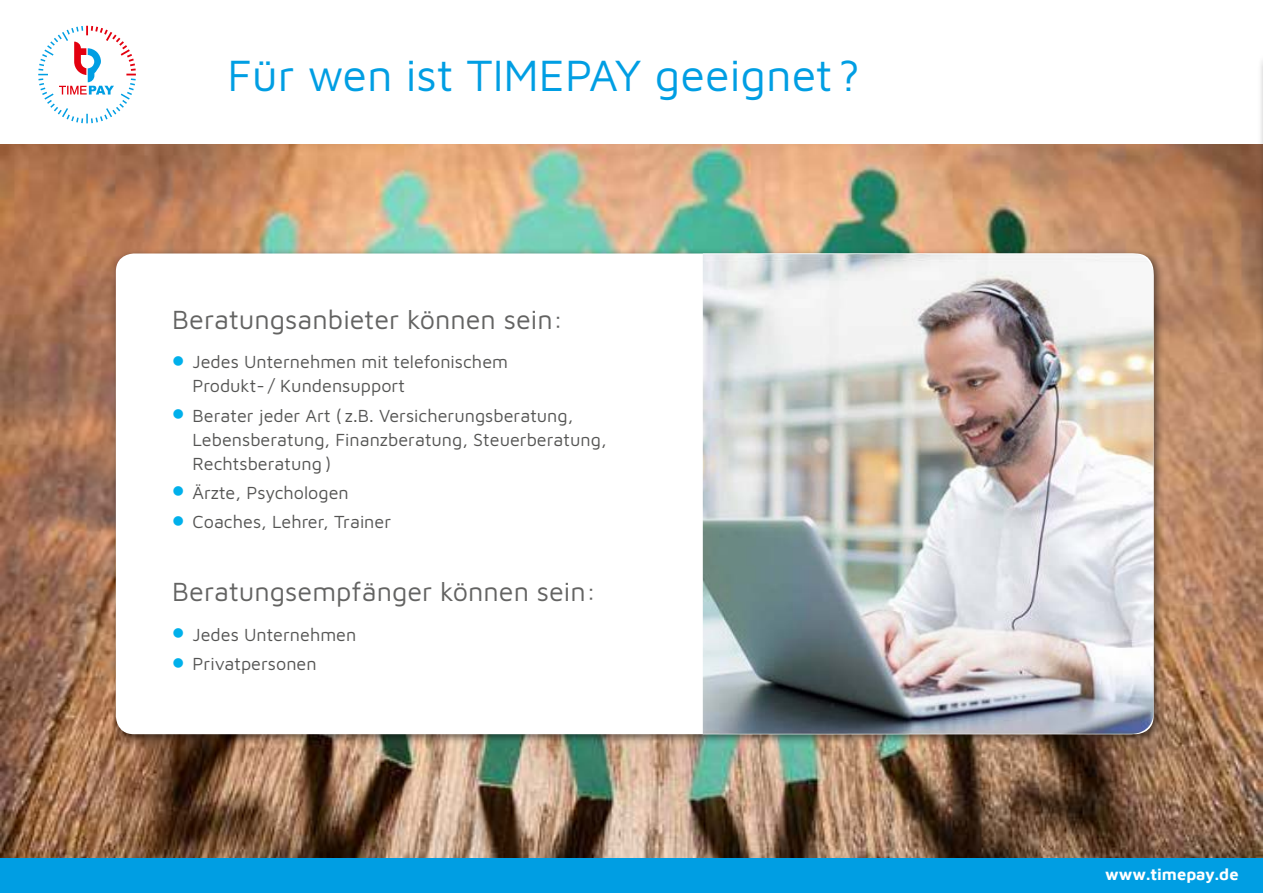
<style>
.page{position:relative;width:1263px;height:893px;background:#fff}
.page>*{position:absolute;margin:0;border:0;box-sizing:border-box;transform-origin:0 0}
.t1{font:45px "Maven Pro";color:#009ee3}
.t2{font:27px "Maven Pro";color:#636362}
.t3{font:18px/24px "Maven Pro";color:#545453}
.t4{font:700 16.5px "Maven Pro";color:#fff}
</style>
<div class="page">
<img style="left:0;top:145px;width:1263px;height:714px">
<div style="left:1257px;top:52px;width:6px;height:345px;background:#000;opacity:.46"></div>
<svg style="left:38px;top:26px;width:98px;height:97px"></svg>
<div style="left:0;top:859px;width:1263px;height:34px;background:#009ee3"></div>
<div style="left:111px;top:248px;width:1054px;height:498px;background:#000;opacity:.54"></div>
<div style="left:116px;top:253px;width:1037px;height:481px;background:#fff;border-radius:18px"></div>
<img style="left:703px;top:253px;width:450px;height:481px">
<h1 class="t1" style="left:227px;top:45px;width:634px">Für wen ist TIMEPAY geeignet?</h1>
<h2 class="t2" style="left:172px;top:301px;width:392px">Beratungsanbieter können sein:</h2>
<p class="t3" style="left:193px;top:349px;width:317px">Jedes Unternehmen mit telefonischem<br>Produkt- / Kundensupport</p>
<p class="t3" style="left:193px;top:402px;width:416px">Berater jeder Art ( z.B. Versicherungsberatung,<br>Lebensberatung, Finanzberatung, Steuerberatung,<br>Rechtsberatung )</p>
<p class="t3" style="left:193px;top:477px;width:200px;line-height:29.2px">Ärzte, Psychologen<br>Coaches, Lehrer, Trainer</p>
<h2 class="t2" style="left:172px;top:573px;width:425px">Beratungsempfänger können sein:</h2>
<p class="t3" style="left:193px;top:619px;width:165px;line-height:29.2px">Jedes Unternehmen<br>Privatpersonen</p>
<p class="t4" style="left:1105px;top:863px;width:135px">www.timepay.de</p>
</div>
